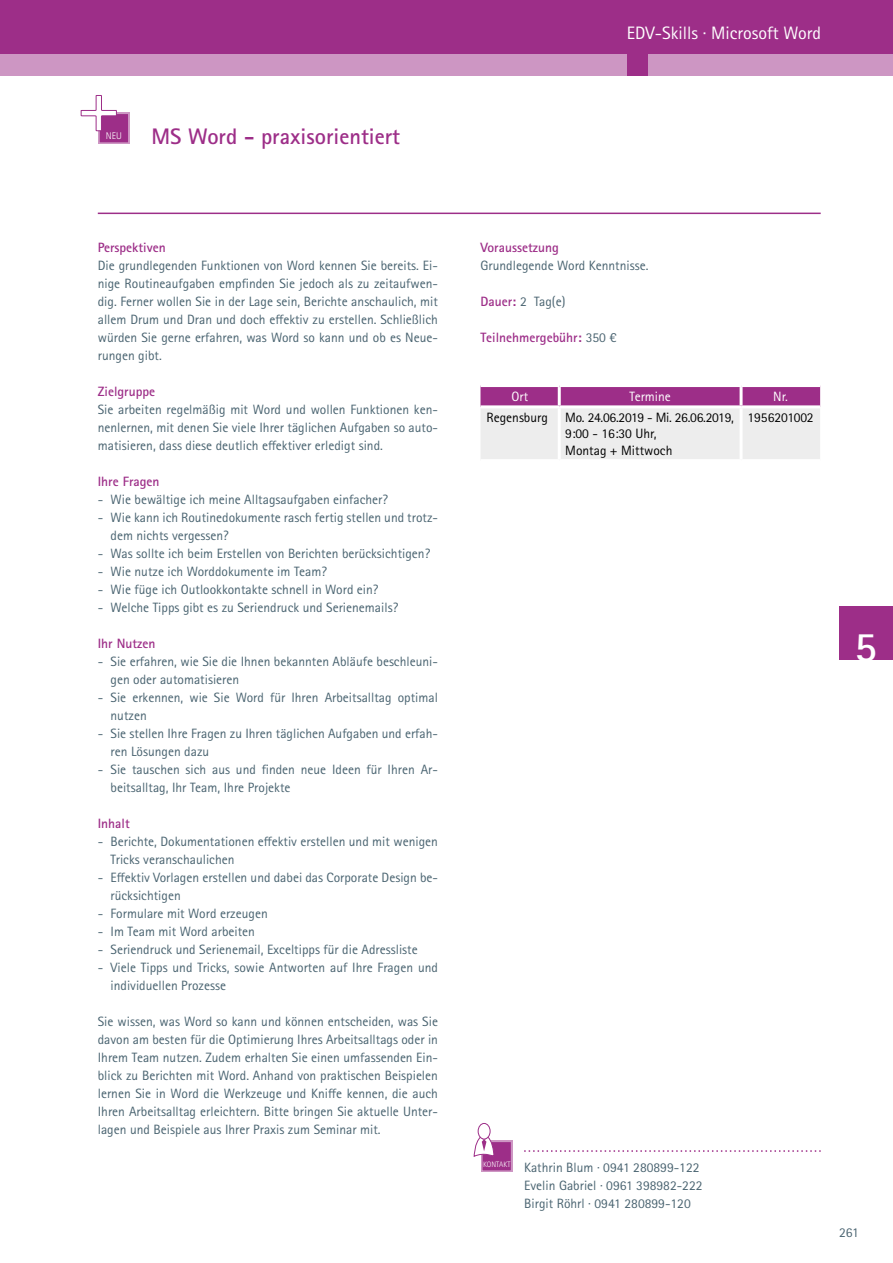
<style>
.page{position:relative;width:893px;height:1263px;background:#fff}
.page>*{position:absolute;margin:0;border:0;box-sizing:border-box;transform-origin:0 0}
.t1{font:700 42px "Rotis Sans Serif Std";color:#fff}
.t2{font:700 22.5px "Rotis Sans Serif Std";color:#9d2e88}
.t3{font:18px "Rotis Sans Serif Std";color:#fff}
.t4{font:13.5px/18px "Rotis Sans Serif Std";color:#496370}
.t5{font:700 13.5px "Rotis Sans Serif Std";color:#9d2e88}
.t6{font:13.5px/16.2px "Rotis Sans Serif Std";color:#000}
.t7{font:13.5px "Rotis Sans Serif Std";color:#fff}
.t8{font:300 9.75px "Rotis Sans Serif Std";color:#fff}
.t9{font:300 7.8px "Rotis Sans Serif Std";color:#fff}
.s1{font-weight:700;color:#9d2e88}
.s2{font-weight:400;color:#496370}
</style>
<div class="page">
<svg style="left:480px;top:387px;width:340px;height:72px;background:#d8bbd2"></svg>
<hr style="left:558px;top:387px;width:3px;height:18px;background:#fff">
<hr style="left:740px;top:387px;width:3px;height:18px;background:#fff">
<hr style="left:480px;top:405px;width:79px;height:3px;background:#fff">
<hr style="left:559px;top:405px;width:182px;height:3px;background:#fff">
<hr style="left:558px;top:408px;width:3px;height:51px;background:#fff">
<hr style="left:741px;top:405px;width:79px;height:3px;background:#fff">
<hr style="left:740px;top:408px;width:3px;height:51px;background:#fff">
<div style="left:840px;top:607px;width:53px;height:53px;background:#9d2e88"></div>
<div style="left:0;top:0;width:893px;height:76px;background:#9d2e88"></div>
<div style="left:648px;top:54px;width:245px;height:22px;background:#cd96c3"></div>
<div style="left:0;top:54px;width:627px;height:22px;background:#cd96c3"></div>
<hr style="left:98px;top:213px;width:723px;height:1px;background:#9d2e88">
<svg style="left:524px;top:1150px;width:297px;height:2px"></svg>
<div style="left:481px;top:1140px;width:31px;height:32px;background:#9d2e88"></div>
<div style="left:478px;top:1123px;width:12px;height:16px;border:1px solid #9d2e88;border-radius:50%"></div>
<svg style="left:473px;top:1137px;width:22px;height:35px"></svg>
<div style="left:98px;top:112px;width:32px;height:32px;background:#9d2e88"></div>
<svg style="left:80px;top:95px;width:37px;height:36px"></svg>
<p class="t8" style="left:106px;top:130px;width:18px">NEU</p>
<h2 class="t2" style="left:152px;top:122px;width:250px">MS Word - praxisorientiert</h2>
<p class="t5" style="left:98px;top:239px;width:69px">Perspektiven</p>
<p class="t4" style="left:98px;top:257px;width:342px;text-align:justify">Die grundlegenden Funktionen von Word kennen Sie bereits. Ei&shy;nige Routineaufgaben empfinden Sie jedoch als zu zeitaufwen&shy;dig. Ferner wollen Sie in der Lage sein, Berichte anschaulich, mit allem Drum und Dran und doch effektiv zu erstellen. Schließlich würden Sie gerne erfahren, was Word so kann und ob es Neue&shy;rungen gibt.</p>
<p class="t5" style="left:98px;top:383px;width:59px">Zielgruppe</p>
<p class="t4" style="left:98px;top:401px;width:342px;text-align:justify">Sie arbeiten regelmäßig mit Word und wollen Funktionen ken&shy;nenlernen, mit denen Sie viele Ihrer täglichen Aufgaben so auto&shy;matisieren, dass diese deutlich effektiver erledigt sind.</p>
<p class="t5" style="left:98px;top:473px;width:63px">Ihre Fragen</p>
<p class="t4" style="left:98px;top:491px;width:292px">- Wie bewältige ich meine Alltagsaufgaben einfacher?</p>
<p class="t4" style="left:111px;top:509px;width:329px;text-indent:-13px">- Wie kann ich Routinedokumente rasch fertig stellen und trotz&shy;dem nichts vergessen?</p>
<p class="t4" style="left:98px;top:545px;width:334px">- Was sollte ich beim Erstellen von Berichten berücksichtigen?</p>
<p class="t4" style="left:98px;top:562px;width:231px">- Wie nutze ich Worddokumente im Team?</p>
<p class="t4" style="left:98px;top:580px;width:282px">- Wie füge ich Outlookkontakte schnell in Word ein?</p>
<p class="t4" style="left:98px;top:598px;width:302px">- Welche Tipps gibt es zu Seriendruck und Serienemails?</p>
<p class="t5" style="left:98px;top:635px;width:59px">Ihr Nutzen</p>
<p class="t4" style="left:111px;top:652px;width:329px;text-indent:-13px">- Sie erfahren, wie Sie die Ihnen bekannten Abläufe beschleuni&shy;gen oder automatisieren</p>
<p class="t4" style="left:111px;top:688px;width:329px;text-indent:-13px">- Sie erkennen, wie Sie Word für Ihren Arbeitsalltag optimal nutzen</p>
<p class="t4" style="left:111px;top:724px;width:329px;text-indent:-13px">- Sie stellen Ihre Fragen zu Ihren täglichen Aufgaben und erfah&shy;ren Lösungen dazu</p>
<p class="t4" style="left:111px;top:760px;width:329px;text-indent:-13px">- Sie tauschen sich aus und finden neue Ideen für Ihren Ar&shy;beitsalltag, Ihr Team, Ihre Projekte</p>
<p class="t5" style="left:98px;top:815px;width:34px">Inhalt</p>
<p class="t4" style="left:111px;top:832px;width:329px;text-indent:-13px">- Berichte, Dokumentationen effektiv erstellen und mit wenigen<br>Tricks veranschaulichen</p>
<p class="t4" style="left:111px;top:868px;width:329px;text-indent:-13px">- Effektiv Vorlagen erstellen und dabei das Corporate Design be&shy;rücksichtigen</p>
<p class="t4" style="left:98px;top:904px;width:171px">- Formulare mit Word erzeugen</p>
<p class="t4" style="left:98px;top:922px;width:159px">- Im Team mit Word arbeiten</p>
<p class="t4" style="left:98px;top:940px;width:321px">- Seriendruck und Serienemail, Exceltipps für die Adressliste</p>
<p class="t4" style="left:111px;top:958px;width:329px;text-indent:-13px">- Viele Tipps und Tricks, sowie Antworten auf Ihre Fragen und individuellen Prozesse</p>
<p class="t4" style="left:98px;top:1012px;width:342px;text-align:justify">Sie wissen, was Word so kann und können entscheiden, was Sie davon am besten für die Optimierung Ihres Arbeitsalltags oder in Ihrem Team nutzen. Zudem erhalten Sie einen umfassenden Ein&shy;blick zu Berichten mit Word. Anhand von praktischen Beispielen lernen Sie in Word die Werkzeuge und Kniffe kennen, die auch Ihren Arbeitsalltag erleichtern. Bitte bringen Sie aktuelle Unter&shy;lagen und Beispiele aus Ihrer Praxis zum Seminar mit.</p>
<h3 class="t3" style="left:627px;top:22px;width:196px">EDV-Skills · Microsoft Word</h3>
<p class="t5" style="left:480px;top:239px;width:80px">Voraussetzung</p>
<p class="t4" style="left:480px;top:256px;width:169px">Grundlegende Word Kenntnisse.</p>
<p class="t4" style="left:480px;top:292px;width:86px"><span class="s1">Dauer:</span> 2 Tag(e)</p>
<p class="t5" style="left:480px;top:329px;width:138px">Teilnehmergebühr: <span class="s2">350 €</span></p>
<p class="t7" style="left:511px;top:388px;width:18px">Ort</p>
<p class="t7" style="left:629px;top:388px;width:43px">Termine</p>
<p class="t7" style="left:773px;top:388px;width:16px">Nr.</p>
<p class="t6" style="left:486px;top:410px;width:63px">Regensburg</p>
<p class="t6" style="left:565px;top:410px;width:170px">Mo. 24.06.2019 - Mi. 26.06.2019,<br>9:00 - 16:30 Uhr,<br>Montag + Mittwoch</p>
<p class="t6" style="left:747px;top:410px;width:68px">1956201002</p>
<h1 class="t1" style="left:854px;top:620px;width:24px">5</h1>
<p class="t9" style="left:483px;top:1160px;width:29px">KONTAKT</p>
<p class="t4" style="left:524px;top:1158px;width:180px">Kathrin Blum · 0941 280899-122<br>Evelin Gabriel · 0961 398982-222<br>Birgit Röhrl · 0941 280899-120</p>
<p class="t4" style="left:839px;top:1223px;width:21px">261</p>
</div>
